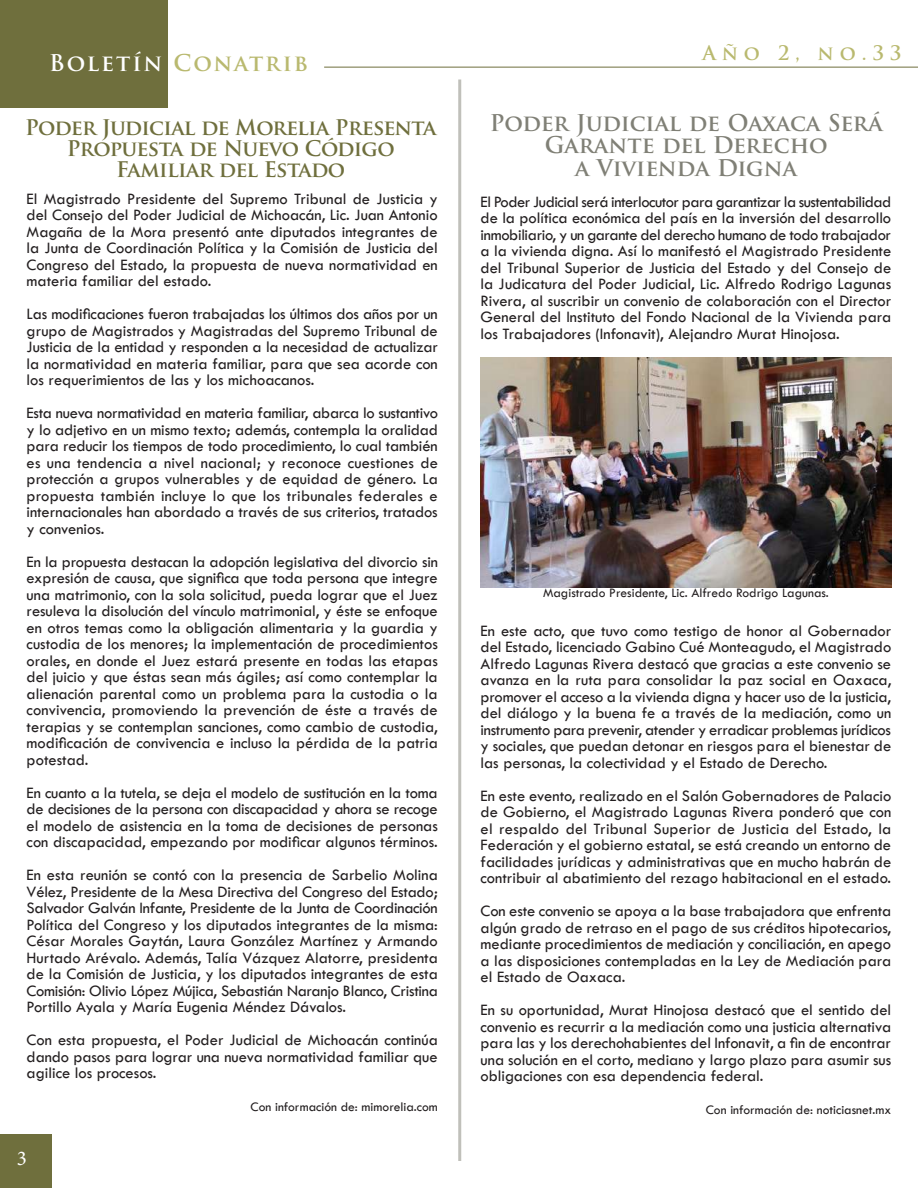
<style>
.page{position:relative;width:918px;height:1188px;background:#fff}
.page>*{position:absolute;margin:0;border:0;box-sizing:border-box;transform-origin:0 0}
.t1{font:700 22.5px/22.5px "Trajan Pro";color:#808076;text-align:center}
.t2{font:700 22.5px "Trajan Pro";letter-spacing:.09em;color:#b9b96f}
.t3{font:700 21px/21px "Trajan Pro";letter-spacing:-.03em;color:#6f6f3d;text-align:center}
.t4{font:21px "Minion Pro";color:#fff}
.t5{font:700 19.5px "Trajan Pro";letter-spacing:.295em;color:#b9b96f}
.t6{font:500 16.5px/16.5px "Tw Cen";color:#231f20;text-align:justify}
.t7{font:500 13.5px "Tw Cen";color:#231f20}
.s1{color:#fff}
</style>
<div class="page">
<div style="left:0;top:1135px;width:52px;height:53px;background:#6f6f3d"></div>
<div style="left:0;top:0;width:168px;height:108px;background:#6f6f3d"></div>
<hr style="left:324px;top:67px;width:594px;height:1px;background:#6f6f3d">
<hr style="left:458px;top:80px;width:3px;height:1081px;background:#c0c0ba">
<img style="left:481px;top:357px;width:410px;height:231px">
<h1 class="t2" style="left:49px;top:49px;width:261px"><span class="s1">Boletín</span> Conatrib</h1>
<p class="t3" style="left:25px;top:118px;width:413px">Poder Judicial de Morelia Presenta<br>Propuesta de Nuevo Código<br>Familiar del Estado</p>
<p class="t6" style="left:27px;top:190px;width:413px">El Magistrado Presidente del Supremo Tribunal de Justicia y del Consejo del Poder Judicial de Michoacán, Lic. Juan Antonio Magaña de la Mora presentó ante diputados integrantes de la Junta de Coordinación Política y la Comisión de Justicia del Congreso del Estado, la propuesta de nueva normatividad en materia familiar del estado.</p>
<p class="t6" style="left:27px;top:306px;width:413px">Las modificaciones fueron trabajadas los últimos dos años por un grupo de Magistrados y Magistradas del Supremo Tribunal de Justicia de la entidad y responden a la necesidad de actualizar la normatividad en materia familiar, para que sea acorde con los requerimientos de las y los michoacanos.</p>
<p class="t6" style="left:27px;top:405px;width:413px">Esta nueva normatividad en materia familiar, abarca lo sustantivo y lo adjetivo en un mismo texto; además, contempla la oralidad para reducir los tiempos de todo procedimiento, lo cual también es una tendencia a nivel nacional; y reconoce cuestiones de protección a grupos vulnerables y de equidad de género. La propuesta también incluye lo que los tribunales federales e internacionales han abordado a través de sus criterios, tratados y convenios.</p>
<p class="t6" style="left:27px;top:553px;width:413px">En la propuesta destacan la adopción legislativa del divorcio sin expresión de causa, que significa que toda persona que integre una matrimonio, con la sola solicitud, pueda lograr que el Juez resuleva la disolución del vínculo matrimonial, y éste se enfoque en otros temas como la obligación alimentaria y la guardia y custodia de los menores; la implementación de procedimientos orales, en donde el Juez estará presente en todas las etapas del juicio y que éstas sean más ágiles; así como contemplar la alienación parental como un problema para la custodia o la convivencia, promoviendo la prevención de éste a través de terapias y se contemplan sanciones, como cambio de custodia, modificación de convivencia e incluso la pérdida de la patria potestad.</p>
<p class="t6" style="left:27px;top:784px;width:413px">En cuanto a la tutela, se deja el modelo de sustitución en la toma de decisiones de la persona con discapacidad y ahora se recoge el modelo de asistencia en la toma de decisiones de personas con discapacidad, empezando por modificar algunos términos.</p>
<p class="t6" style="left:27px;top:867px;width:413px">En esta reunión se contó con la presencia de Sarbelio Molina Vélez, Presidente de la Mesa Directiva del Congreso del Estado; Salvador Galván Infante, Presidente de la Junta de Coordinación Política del Congreso y los diputados integrantes de la misma:<br>César Morales Gaytán, Laura González Martínez y Armando Hurtado Arévalo. Además, Talía Vázquez Alatorre, presidenta de la Comisión de Justicia, y los diputados integrantes de esta Comisión: Olivio López Mújica, Sebastián Naranjo Blanco, Cristina Portillo Ayala y María Eugenia Méndez Dávalos.</p>
<p class="t6" style="left:27px;top:1032px;width:413px">Con esta propuesta, el Poder Judicial de Michoacán continúa dando pasos para lograr una nueva normatividad familiar que agilice los procesos.</p>
<p class="t7" style="left:251px;top:1099px;width:189px">Con información de: mimorelia.com</p>
<p class="t4" style="left:17px;top:1144px;width:12px">3</p>
<p class="t5" style="left:702px;top:40px;width:201px">Año 2, no.33</p>
<h1 class="t1" style="left:490px;top:112px;width:394px">Poder Judicial de Oaxaca Será<br>Garante del Derecho<br>a Vivienda Digna</h1>
<p class="t6" style="left:481px;top:193px;width:412px">El Poder Judicial será interlocutor para garantizar la sustentabilidad de la política económica del país en la inversión del desarrollo inmobiliario, y un garante del derecho humano de todo trabajador a la vivienda digna. Así lo manifestó el Magistrado Presidente del Tribunal Superior de Justicia del Estado y del Consejo de la Judicatura del Poder Judicial, Lic. Alfredo Rodrigo Lagunas Rivera, al suscribir un convenio de colaboración con el Director General del Instituto del Fondo Nacional de la Vivienda para los Trabajadores (Infonavit), Alejandro Murat Hinojosa.</p>
<p class="t7" style="left:543px;top:585px;width:287px">Magistrado Presidente, Lic. Alfredo Rodrigo Lagunas.</p>
<p class="t6" style="left:481px;top:622px;width:412px">En este acto, que tuvo como testigo de honor al Gobernador del Estado, licenciado Gabino Cué Monteagudo, el Magistrado Alfredo Lagunas Rivera destacó que gracias a este convenio se avanza en la ruta para consolidar la paz social en Oaxaca, promover el acceso a la vivienda digna y hacer uso de la justicia, del diálogo y la buena fe a través de la mediación, como un instrumento para prevenir, atender y erradicar problemas jurídicos y sociales, que puedan detonar en riesgos para el bienestar de las personas, la colectividad y el Estado de Derecho.</p>
<p class="t6" style="left:481px;top:787px;width:412px">En este evento, realizado en el Salón Gobernadores de Palacio de Gobierno, el Magistrado Lagunas Rivera ponderó que con el respaldo del Tribunal Superior de Justicia del Estado, la Federación y el gobierno estatal, se está creando un entorno de facilidades jurídicas y administrativas que en mucho habrán de contribuir al abatimiento del rezago habitacional en el estado.</p>
<p class="t6" style="left:481px;top:903px;width:412px">Con este convenio se apoya a la base trabajadora que enfrenta algún grado de retraso en el pago de sus créditos hipotecarios, mediante procedimientos de mediación y conciliación, en apego a las disposiciones contempladas en la Ley de Mediación para el Estado de Oaxaca.</p>
<p class="t6" style="left:481px;top:1002px;width:412px">En su oportunidad, Murat Hinojosa destacó que el sentido del convenio es recurrir a la mediación como una justicia alternativa para las y los derechohabientes del Infonavit, a fin de encontrar una solución en el corto, mediano y largo plazo para asumir sus obligaciones con esa dependencia federal.</p>
<p class="t7" style="left:706px;top:1102px;width:187px">Con información de: noticiasnet.mx</p>
</div>
